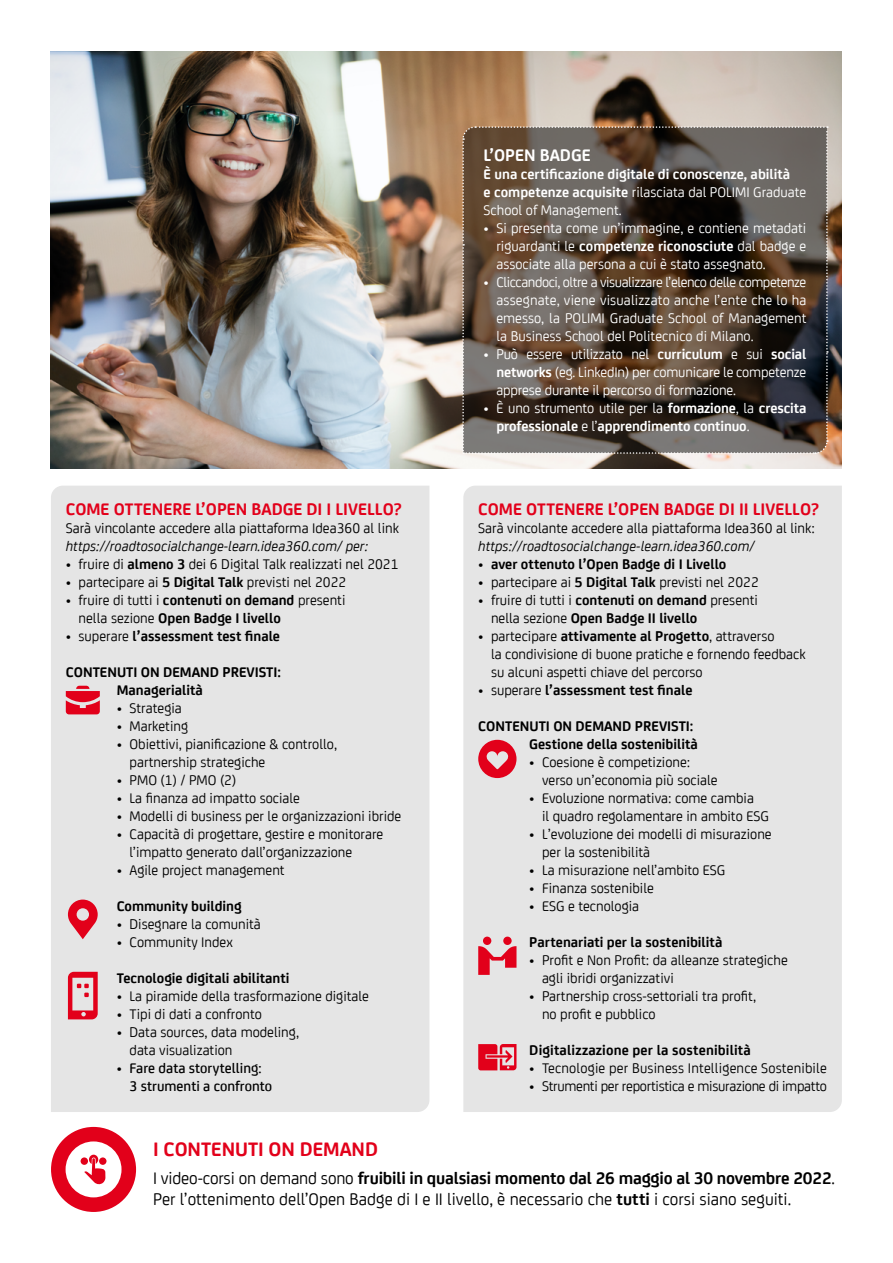
<style>
.page{position:relative;width:893px;height:1263px;background:#fff}
.page>*{position:absolute;margin:0;border:0;box-sizing:border-box;transform-origin:0 0}
.t1{font:700 21px "Uni Credit";color:#e2001a}
.t2{font:18px/21.6px "Uni Credit";color:#000}
.t3{font:700 18px "Uni Credit";color:#e2001a}
.t4{font:700 18px "Uni Credit";color:#fff}
.t5{font:15px/18px "Uni Credit";color:#000}
.t6{font:15px/18px "Uni Credit";color:#fff;text-align:justify}
.t7{font:700 15px/18px "Uni Credit";color:#000}
.t8{font:700 15px/18px "Uni Credit";color:#fff}
.t9{font:italic 15px "Uni Credit";color:#000}
.t10{font:15px "Uni Credit";letter-spacing:-.02em;color:#000}
.t11{font:500 15px/18px "Uni Credit";color:#000}
.s1{font-weight:700}
.s2{font-weight:400}
</style>
<div class="page">
<div style="left:51px;top:486px;width:378px;height:626px;background:#e5e5e5"></div>
<svg style="left:68px;top:972px;width:30px;height:47px"></svg>
<svg style="left:68px;top:899px;width:30px;height:40px"></svg>
<svg style="left:66px;top:686px;width:34px;height:28px"></svg>
<div style="left:463px;top:486px;width:379px;height:626px;background:#e5e5e5"></div>
<svg style="left:478px;top:740px;width:38px;height:38px"></svg>
<svg style="left:478px;top:1044px;width:38px;height:26px"></svg>
<svg style="left:478px;top:946px;width:38px;height:29px"></svg>
<svg style="left:503px;top:936px;width:9px;height:9px"></svg>
<div style="left:483px;top:936px;width:8px;height:9px;background:#e2001a;border-radius:50%"></div>
<img style="left:51px;top:51px;width:791px;height:417px">
<svg style="left:51px;top:1127px;width:85px;height:85px"></svg>
<div style="left:81px;top:1157px;width:7px;height:8px;background:#e2001a;border-radius:50%"></div>
<div style="left:99px;top:1157px;width:7px;height:8px;background:#e2001a;border-radius:50%"></div>
<svg style="left:462px;top:126px;width:366px;height:328px;background:#53473d"></svg>
<p class="t3" style="left:66px;top:495px;width:338px">COME OTTENERE L’OPEN BADGE DI I LIVELLO?</p>
<p class="t5" style="left:66px;top:518px;width:335px">Sarà vincolante accedere alla piattaforma Idea360 al link</p>
<p class="t9" style="left:66px;top:535px;width:304px">https://roadtosocialchange-learn.idea360.com/ per:</p>
<p class="t5" style="left:66px;top:554px;width:334px">• fruire di <span class="s1">almeno 3</span> dei 6 Digital Talk realizzati nel 2021</p>
<p class="t5" style="left:66px;top:572px;width:282px">• partecipare ai <span class="s1">5 Digital Talk</span> previsti nel 2022</p>
<p class="t5" style="left:79px;top:590px;width:268px;text-indent:-13px">• fruire di tutti i <span class="s1">contenuti on demand</span> presenti nella sezione <span class="s1">Open Badge I livello</span></p>
<p class="t7" style="left:66px;top:626px;width:216px"><span class="s2">• superare</span> l’assessment test finale</p>
<p class="t7" style="left:117px;top:662px;width:166px;text-indent:-51px">CONTENUTI ON DEMAND PREVISTI:<br>Managerialità</p>
<p class="t5" style="left:117px;top:698px;width:66px">• Strategia</p>
<p class="t5" style="left:117px;top:716px;width:73px">• Marketing</p>
<p class="t5" style="left:130px;top:734px;width:209px;text-indent:-13px">• Obiettivi, pianificazione &amp; controllo, partnership strategiche</p>
<p class="t5" style="left:117px;top:770px;width:121px">• PMO (1) / PMO (2)</p>
<p class="t5" style="left:117px;top:788px;width:185px">• La finanza ad impatto sociale</p>
<p class="t5" style="left:117px;top:806px;width:286px">• Modelli di business per le organizzazioni ibride</p>
<p class="t5" style="left:130px;top:824px;width:255px;text-indent:-13px">• Capacità di progettare, gestire e monitorare l’impatto generato dall’organizzazione</p>
<p class="t5" style="left:117px;top:860px;width:169px">• Agile project management</p>
<p class="t7" style="left:117px;top:896px;width:126px">Community building</p>
<p class="t5" style="left:117px;top:914px;width:145px">• Disegnare la comunità</p>
<p class="t5" style="left:117px;top:932px;width:118px">• Community Index</p>
<p class="t7" style="left:117px;top:968px;width:174px">Tecnologie digitali abilitanti</p>
<p class="t5" style="left:117px;top:986px;width:254px">• La piramide della trasformazione digitale</p>
<p class="t5" style="left:117px;top:1004px;width:147px">• Tipi di dati a confronto</p>
<p class="t5" style="left:130px;top:1022px;width:171px;text-indent:-13px">• Data sources, data modeling, data visualization</p>
<p class="t11" style="left:130px;top:1058px;width:144px;text-indent:-13px">• Fare data storytelling:<br>3 strumenti a confronto</p>
<p class="t4" style="left:484px;top:142px;width:109px">L’OPEN BADGE</p>
<p class="t8" style="left:484px;top:164px;width:324px">È una certificazione digitale di conoscenze, abilità<br>e competenze acquisite <span class="s2">rilasciata dal POLIMI Graduate<br>School of Management.</span></p>
<p class="t6" style="left:496px;top:218px;width:311px;text-indent:-13px">• Si presenta come un’immagine, e contiene metadati riguardanti le <span class="s1">competenze riconosciute</span> dal badge e associate alla persona a cui è stato assegnato.</p>
<p class="t6" style="left:496px;top:272px;width:312px;text-indent:-13px">• Cliccandoci, oltre a visualizzare l’elenco delle competenze assegnate, viene visualizzato anche l’ente che lo ha emesso, la POLIMI Graduate School of Management la Business School del Politecnico di Milano.</p>
<p class="t6" style="left:496px;top:344px;width:312px;text-indent:-13px">• Può essere utilizzato nel <span class="s1">curriculum</span> e sui <span class="s1">social networks</span> (eg. LinkedIn) per comunicare le competenze apprese durante il percorso di formazione.</p>
<p class="t8" style="left:496px;top:398px;width:311px;text-indent:-13px"><span class="s2">• È uno strumento utile per la</span> formazione<span class="s2">, la</span> crescita professionale <span class="s2">e l’</span>apprendimento continuo<span class="s2">.</span></p>
<p class="t3" style="left:478px;top:495px;width:342px">COME OTTENERE L’OPEN BADGE DI II LIVELLO?</p>
<p class="t5" style="left:478px;top:518px;width:338px">Sarà vincolante accedere alla piattaforma Idea360 al link:</p>
<p class="t9" style="left:478px;top:535px;width:278px">https://roadtosocialchange-learn.idea360.com/</p>
<p class="t7" style="left:478px;top:554px;width:250px"><span class="s2">•</span> aver ottenuto l’Open Badge di I Livello</p>
<p class="t5" style="left:478px;top:572px;width:282px">• partecipare ai <span class="s1">5 Digital Talk</span> previsti nel 2022</p>
<p class="t5" style="left:491px;top:590px;width:268px;text-indent:-13px">• fruire di tutti i <span class="s1">contenuti on demand</span> presenti nella sezione <span class="s1">Open Badge II livello</span></p>
<p class="t5" style="left:491px;top:626px;width:316px;text-indent:-13px">• partecipare <span class="s1">attivamente al Progetto</span>, attraverso<br>la condivisione di buone pratiche e fornendo feedback su alcuni aspetti chiave del percorso</p>
<p class="t7" style="left:478px;top:680px;width:216px"><span class="s2">• superare</span> l’assessment test finale</p>
<p class="t7" style="left:478px;top:716px;width:221px;text-align:right">CONTENUTI ON DEMAND PREVISTI:<br>Gestione della sostenibilità</p>
<p class="t5" style="left:542px;top:752px;width:177px;text-indent:-13px">• Coesione è competizione: verso un’economia più sociale</p>
<p class="t5" style="left:542px;top:788px;width:228px;text-indent:-13px">• Evoluzione normativa: come cambia<br>il quadro regolamentare in ambito ESG</p>
<p class="t5" style="left:542px;top:824px;width:231px;text-indent:-13px">• L’evoluzione dei modelli di misurazione per la sostenibilità</p>
<p class="t5" style="left:529px;top:860px;width:198px">• La misurazione nell’ambito ESG</p>
<p class="t5" style="left:529px;top:878px;width:126px">• Finanza sostenibile</p>
<p class="t5" style="left:529px;top:896px;width:111px">• ESG e tecnologia</p>
<p class="t7" style="left:529px;top:932px;width:195px">Partenariati per la sostenibilità</p>
<p class="t5" style="left:542px;top:950px;width:247px;text-indent:-13px">• Profit e Non Profit: da alleanze strategiche agli ibridi organizzativi</p>
<p class="t5" style="left:542px;top:986px;width:215px;text-indent:-13px">• Partnership cross-settoriali tra profit, no profit e pubblico</p>
<p class="t7" style="left:529px;top:1040px;width:223px">Digitalizzazione per la sostenibilità</p>
<p class="t5" style="left:529px;top:1058px;width:299px">• Tecnologie per Business Intelligence Sostenibile</p>
<p class="t10" style="left:529px;top:1075px;width:299px">• Strumenti per reportistica e misurazione di impatto</p>
<h1 class="t1" style="left:153px;top:1133px;width:226px">I CONTENUTI ON DEMAND</h1>
<p class="t2" style="left:153px;top:1166px;width:683px">I video-corsi on demand sono <span class="s1">fruibili in qualsiasi momento dal 26 maggio al 30 novembre 2022</span>.<br>Per l’ottenimento dell’Open Badge di I e II livello, è necessario che <span class="s1">tutti</span> i corsi siano seguiti.</p>
</div>
